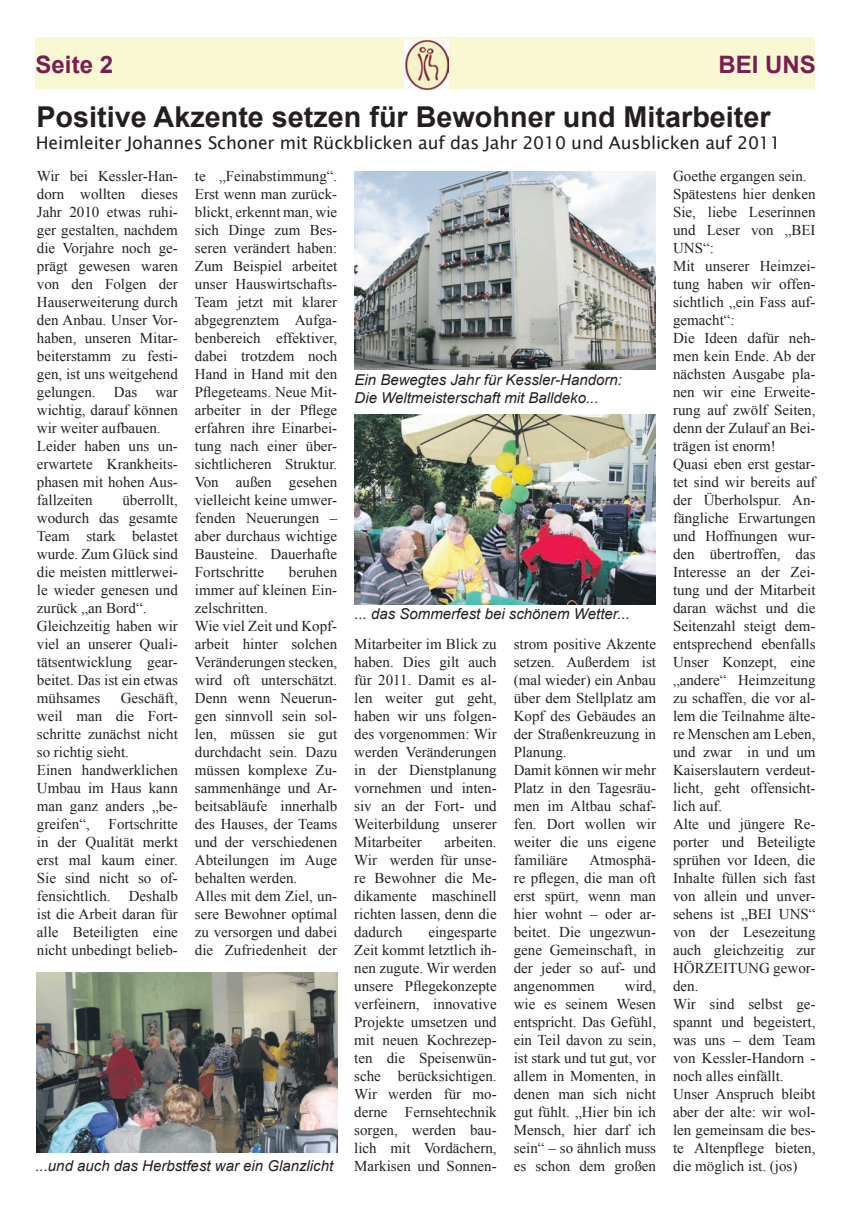
<style>
.page{position:relative;width:851px;height:1205px;background:#fff}
.page>*{position:absolute;margin:0;border:0;box-sizing:border-box;transform-origin:0 0}
.Standardüberschrift{font:700 28.75px "Arial";color:#231f20}
.t1{font:700 24px "Arial";color:#7b1c52}
.Standartuntertitel{font:17.5px "Lucida Sans Unicode";letter-spacing:-.01em;color:#231f20}
.Haupttext{font:15px/18px "Times New Roman";color:#231f20;text-align:justify}
.Bildunterschrift{font:italic 15px "Arial";color:#231f20}
</style>
<div class="page">
<div style="left:36px;top:37px;width:779px;height:52px;background:#f8f8d3"></div>
<img style="left:404px;top:39px;width:44px;height:50px">
<img style="left:37px;top:972px;width:300px;height:180px">
<img style="left:354px;top:172px;width:301px;height:197px">
<img style="left:354px;top:414px;width:301px;height:190px">
<p class="t1" style="left:36px;top:48px;width:79px">Seite 2</p>
<p class="t1" style="left:718px;top:48px;width:99px">BEI UNS</p>
<p class="Standardüberschrift" style="left:36px;top:97px;width:735px">Positive Akzente setzen für Bewohner und Mitarbeiter</p>
<p class="Standartuntertitel" style="left:36px;top:129px;width:746px">Heimleiter Johannes Schoner mit Rückblicken auf das Jahr 2010 und Ausblicken auf 2011</p>
<p class="Haupttext" style="left:195px;top:166px;width:144px">te „Feinabstimmung“.<br>Erst wenn man zurück&shy;blickt, erkennt man, wie sich Dinge zum Bes&shy;seren verändert haben:<br>Zum Beispiel arbeitet unser Hauswirtschafts-Team jetzt mit klarer abgegrenztem Aufga&shy;benbereich effektiver, dabei trotzdem noch Hand in Hand mit den Pflegeteams. Neue Mit&shy;arbeiter in der Pflege erfahren ihre Einarbei&shy;tung nach einer über&shy;sichtlicheren Struktur.<br>Von außen gesehen vielleicht keine umwer&shy;fenden Neuerungen – aber durchaus wichtige Bausteine. Dauerhafte Fortschritte</p>
<p class="Haupttext" style="left:37px;top:166px;width:142px">Wir bei Kessler-Han&shy;dorn wollten dieses Jahr 2010 etwas ruhi&shy;ger gestalten, nachdem die Vorjahre noch ge&shy;prägt gewesen waren von den Folgen der Hauserweiterung durch den Anbau. Unser Vor&shy;haben, unseren Mitar&shy;beiterstamm zu festi&shy;gen, ist uns weitgehend gelungen. Das war wichtig, darauf können wir weiter aufbauen.</p>
<p class="Haupttext" style="left:37px;top:436px;width:142px">Leider haben uns un&shy;erwartete Krankheits&shy;phasen mit hohen Aus&shy;fallzeiten</p>
<p class="Haupttext" style="left:673px;top:166px;width:135px">Goethe ergangen sein.</p>
<p class="Haupttext" style="left:673px;top:184px;width:144px">Spätestens hier denken Sie, liebe Leserinnen und Leser von „BEI UNS“:</p>
<p class="Haupttext" style="left:673px;top:256px;width:144px">Mit unserer Heimzei&shy;tung haben wir offen&shy;sichtlich „ein Fass auf&shy;gemacht“:</p>
<p class="Haupttext" style="left:673px;top:328px;width:144px">Die Ideen dafür neh&shy;men kein Ende. Ab der nächsten Ausgabe pla&shy;nen wir eine Erweite&shy;rung auf zwölf Seiten, denn der Zulauf an Bei&shy;trägen ist enorm!</p>
<p class="Haupttext" style="left:673px;top:454px;width:144px">Quasi eben erst gestar&shy;tet sind wir bereits auf der Überholspur. An&shy;fängliche Erwartungen und Hoffnungen wur&shy;den übertroffen, das Interesse an der Zei&shy;tung und der Mitarbeit daran wächst und die Seitenzahl steigt dem&shy;entsprechend ebenfalls Unser Konzept, eine „andere“ Heimzeitung zu schaffen, die vor al&shy;lem die Teilnahme älte&shy;re Menschen am Leben, und zwar in und um Kaiserslautern verdeut&shy;licht, geht offensicht&shy;lich auf.</p>
<p class="Haupttext" style="left:673px;top:814px;width:144px">Alte und jüngere Re&shy;porter und Beteiligte sprühen vor Ideen, die Inhalte füllen sich fast von allein und unver&shy;sehens ist „BEI UNS“ von der Lesezeitung auch gleichzeitig zur HÖRZEITUNG gewor&shy;den.</p>
<p class="Haupttext" style="left:673px;top:994px;width:144px">Wir sind selbst ge&shy;spannt und begeistert, was uns – dem Team von Kessler-Handorn - noch alles einfällt.</p>
<p class="Haupttext" style="left:673px;top:1084px;width:144px">Unser Anspruch bleibt aber der alte: wir wol&shy;len gemeinsam die bes&shy;te Altenpflege bieten, die möglich ist. (jos)</p>
<p class="Bildunterschrift" style="left:354px;top:370px;width:269px">Ein Bewegtes Jahr für Kessler-Handorn:</p>
<p class="Bildunterschrift" style="left:354px;top:388px;width:245px">Die Weltmeisterschaft mit Balldeko...</p>
<p class="Haupttext" style="left:37px;top:490px;width:142px;text-indent:85px">überrollt, wodurch das gesamte Team stark belastet wurde. Zum Glück sind die meisten mittlerwei&shy;le wieder genesen und zurück „an Bord“.</p>
<p class="Haupttext" style="left:37px;top:616px;width:142px">Gleichzeitig haben wir viel an unserer Quali&shy;tätsentwicklung gear&shy;beitet. Das ist ein etwas mühsames</p>
<p class="Haupttext" style="left:195px;top:562px;width:144px;text-indent:94px">beruhen immer auf kleinen Ein&shy;zelschritten.</p>
<p class="Haupttext" style="left:195px;top:616px;width:144px">Wie viel Zeit und Kopf&shy;arbeit hinter solchen Veränderungen stecken, wird oft unterschätzt.<br>Denn wenn Neuerun&shy;gen sinnvoll sein sol&shy;len, müssen sie gut durchdacht sein. Dazu müssen komplexe Zu&shy;sammenhänge und Ar&shy;beitsabläufe innerhalb des Hauses, der Teams und der verschiedenen Abteilungen im Auge behalten werden.</p>
<p class="Haupttext" style="left:195px;top:886px;width:144px">Alles mit dem Ziel, un&shy;sere Bewohner optimal zu versorgen und dabei die Zufriedenheit der</p>
<p class="Bildunterschrift" style="left:354px;top:604px;width:277px">... das Sommerfest bei schönem Wetter...</p>
<p class="Haupttext" style="left:513px;top:634px;width:144px">strom positive Akzente setzen. Außerdem ist (mal wieder) ein Anbau über dem Stellplatz am Kopf des Gebäudes an der Straßenkreuzung in Planung.</p>
<p class="Haupttext" style="left:513px;top:760px;width:144px">Damit können wir mehr Platz in den Tagesräu&shy;men im Altbau schaf&shy;fen. Dort wollen wir weiter die uns eigene familiäre</p>
<p class="Haupttext" style="left:354px;top:634px;width:144px">Mitarbeiter im Blick zu haben. Dies gilt auch für 2011. Damit es al&shy;len weiter gut geht, haben wir uns folgen&shy;des vorgenommen: Wir werden Veränderungen in der Dienstplanung vornehmen und inten&shy;siv an der Fort- und Weiterbildung unserer Mitarbeiter</p>
<p class="Haupttext" style="left:37px;top:688px;width:142px;text-indent:84px">Geschäft, weil man die Fort&shy;schritte zunächst nicht so richtig sieht.</p>
<p class="Haupttext" style="left:37px;top:760px;width:142px">Einen handwerklichen Umbau im Haus kann man ganz anders „be&shy;greifen“,</p>
<p class="Haupttext" style="left:37px;top:814px;width:142px;text-indent:72px">Fortschritte in der Qualität merkt erst mal kaum einer.<br>Sie sind nicht so of&shy;fensichtlich. Deshalb ist die Arbeit daran für alle Beteiligten eine nicht unbedingt belieb-</p>
<p class="Haupttext" style="left:354px;top:832px;width:144px;text-indent:90px">arbeiten.<br>Wir werden für unse&shy;re Bewohner die Me&shy;dikamente maschinell richten lassen, denn die dadurch</p>
<p class="Haupttext" style="left:513px;top:850px;width:144px;text-indent:76px">Atmosphä&shy;re pflegen, die man oft erst spürt, wenn man hier wohnt – oder ar&shy;beitet. Die ungezwun&shy;gene Gemeinschaft, in der jeder so auf- und angenommen</p>
<p class="Haupttext" style="left:354px;top:922px;width:144px;text-indent:74px">eingesparte Zeit kommt letztlich ih&shy;nen zugute. Wir werden unsere Pflegekonzepte verfeinern, innovative Projekte umsetzen und mit neuen Kochrezep&shy;ten die Speisenwün&shy;sche berücksichtigen.<br>Wir werden für mo&shy;derne Fernsehtechnik sorgen, werden bau&shy;lich mit Vordächern, Markisen und Sonnen-</p>
<p class="Haupttext" style="left:513px;top:976px;width:144px;text-indent:111px">wird, wie es seinem Wesen entspricht. Das Gefühl, ein Teil davon zu sein, ist stark und tut gut, vor allem in Momenten, in denen man sich nicht gut fühlt. „Hier bin ich Mensch, hier darf ich sein“ – so ähnlich muss es schon dem großen</p>
<p class="Bildunterschrift" style="left:35px;top:1156px;width:299px">...und auch das Herbstfest war ein Glanzlicht</p>
</div>
